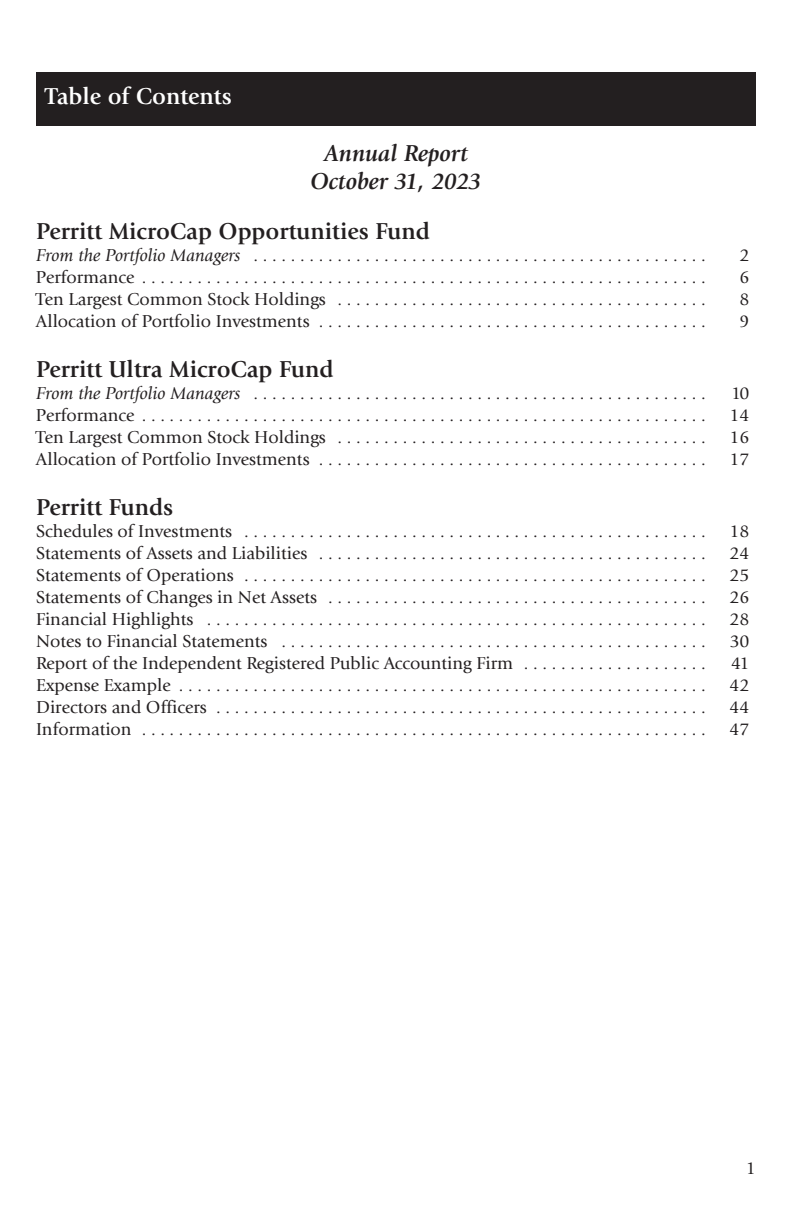
<style>
.page{position:relative;width:792px;height:1224px;background:#fff}
.page>*{position:absolute;margin:0;border:0;box-sizing:border-box;transform-origin:0 0}
.t1{font:700 24px "Giovanni Std";color:#231f20}
.t2{font:italic 700 24px/28px "Giovanni Std";color:#231f20;text-align:center}
.t3{font:700 24px "Giovanni Std";color:#fff}
.t4{font:18px "Giovanni Std";color:#231f20}
.s1{font-style:italic}
</style>
<div class="page">
<div style="left:36px;top:72px;width:720px;height:54px;background:#231f20"></div>
<h1 class="t3" style="left:45px;top:87px;width:188px">Table of Contents</h1>
<h1 class="t2" style="left:310px;top:141px;width:173px">Annual Report<br>October 31, 2023</h1>
<h1 class="t1" style="left:36px;top:222px;width:395px">Perritt MicroCap Opportunities Fund</h1>
<p class="t4" style="left:36px;top:248px;width:671px"><span class="s1">From the Portfolio Managers</span> . . . . . . . . . . . . . . . . . . . . . . . . . . . . . . . . . . . . . . . . . . . . . . . . .</p>
<p class="t4" style="left:739px;top:248px;width:12px">2</p>
<p class="t4" style="left:36px;top:270px;width:671px">Performance . . . . . . . . . . . . . . . . . . . . . . . . . . . . . . . . . . . . . . . . . . . . . . . . . . . . . . . . . . . . .</p>
<p class="t4" style="left:739px;top:270px;width:12px">6</p>
<p class="t4" style="left:36px;top:292px;width:671px">Ten Largest Common Stock Holdings . . . . . . . . . . . . . . . . . . . . . . . . . . . . . . . . . . . . . . . .</p>
<p class="t4" style="left:739px;top:292px;width:12px">8</p>
<p class="t4" style="left:36px;top:314px;width:671px">Allocation of Portfolio Investments . . . . . . . . . . . . . . . . . . . . . . . . . . . . . . . . . . . . . . . . . .</p>
<p class="t4" style="left:739px;top:314px;width:12px">9</p>
<h1 class="t1" style="left:36px;top:360px;width:299px">Perritt Ultra MicroCap Fund</h1>
<p class="t4" style="left:36px;top:386px;width:671px"><span class="s1">From the Portfolio Managers</span> . . . . . . . . . . . . . . . . . . . . . . . . . . . . . . . . . . . . . . . . . . . . . . . . .</p>
<p class="t4" style="left:731px;top:386px;width:20px">10</p>
<p class="t4" style="left:36px;top:408px;width:671px">Performance . . . . . . . . . . . . . . . . . . . . . . . . . . . . . . . . . . . . . . . . . . . . . . . . . . . . . . . . . . . . .</p>
<p class="t4" style="left:729px;top:408px;width:22px">14</p>
<p class="t4" style="left:36px;top:430px;width:671px">Ten Largest Common Stock Holdings . . . . . . . . . . . . . . . . . . . . . . . . . . . . . . . . . . . . . . . .</p>
<p class="t4" style="left:729px;top:430px;width:22px">16</p>
<p class="t4" style="left:36px;top:452px;width:671px">Allocation of Portfolio Investments . . . . . . . . . . . . . . . . . . . . . . . . . . . . . . . . . . . . . . . . . .</p>
<p class="t4" style="left:729px;top:452px;width:22px">17</p>
<h1 class="t1" style="left:36px;top:498px;width:139px">Perritt Funds</h1>
<p class="t4" style="left:36px;top:524px;width:671px">Schedules of Investments . . . . . . . . . . . . . . . . . . . . . . . . . . . . . . . . . . . . . . . . . . . . . . . . . .</p>
<p class="t4" style="left:729px;top:524px;width:22px">18</p>
<p class="t4" style="left:36px;top:546px;width:671px">Statements of Assets and Liabilities . . . . . . . . . . . . . . . . . . . . . . . . . . . . . . . . . . . . . . . . . .</p>
<p class="t4" style="left:729px;top:546px;width:22px">24</p>
<p class="t4" style="left:36px;top:568px;width:671px">Statements of Operations . . . . . . . . . . . . . . . . . . . . . . . . . . . . . . . . . . . . . . . . . . . . . . . . . .</p>
<p class="t4" style="left:729px;top:568px;width:22px">25</p>
<p class="t4" style="left:36px;top:590px;width:671px">Statements of Changes in Net Assets . . . . . . . . . . . . . . . . . . . . . . . . . . . . . . . . . . . . . . . . .</p>
<p class="t4" style="left:729px;top:590px;width:22px">26</p>
<p class="t4" style="left:36px;top:612px;width:671px">Financial Highlights . . . . . . . . . . . . . . . . . . . . . . . . . . . . . . . . . . . . . . . . . . . . . . . . . . . . . .</p>
<p class="t4" style="left:729px;top:612px;width:22px">28</p>
<p class="t4" style="left:36px;top:634px;width:671px">Notes to Financial Statements . . . . . . . . . . . . . . . . . . . . . . . . . . . . . . . . . . . . . . . . . . . . . .</p>
<p class="t4" style="left:730px;top:634px;width:21px">30</p>
<p class="t4" style="left:36px;top:656px;width:671px">Report of the Independent Registered Public Accounting Firm . . . . . . . . . . . . . . . . . . . .</p>
<p class="t4" style="left:731px;top:656px;width:20px">41</p>
<p class="t4" style="left:36px;top:678px;width:671px">Expense Example . . . . . . . . . . . . . . . . . . . . . . . . . . . . . . . . . . . . . . . . . . . . . . . . . . . . . . . . .</p>
<p class="t4" style="left:729px;top:678px;width:22px">42</p>
<p class="t4" style="left:36px;top:700px;width:671px">Directors and Officers . . . . . . . . . . . . . . . . . . . . . . . . . . . . . . . . . . . . . . . . . . . . . . . . . . . . .</p>
<p class="t4" style="left:729px;top:700px;width:22px">44</p>
<p class="t4" style="left:36px;top:722px;width:671px">Information . . . . . . . . . . . . . . . . . . . . . . . . . . . . . . . . . . . . . . . . . . . . . . . . . . . . . . . . . . . . .</p>
<p class="t4" style="left:729px;top:722px;width:22px">47</p>
<p class="t4" style="left:746px;top:1161px;width:12px">1</p>
</div>
